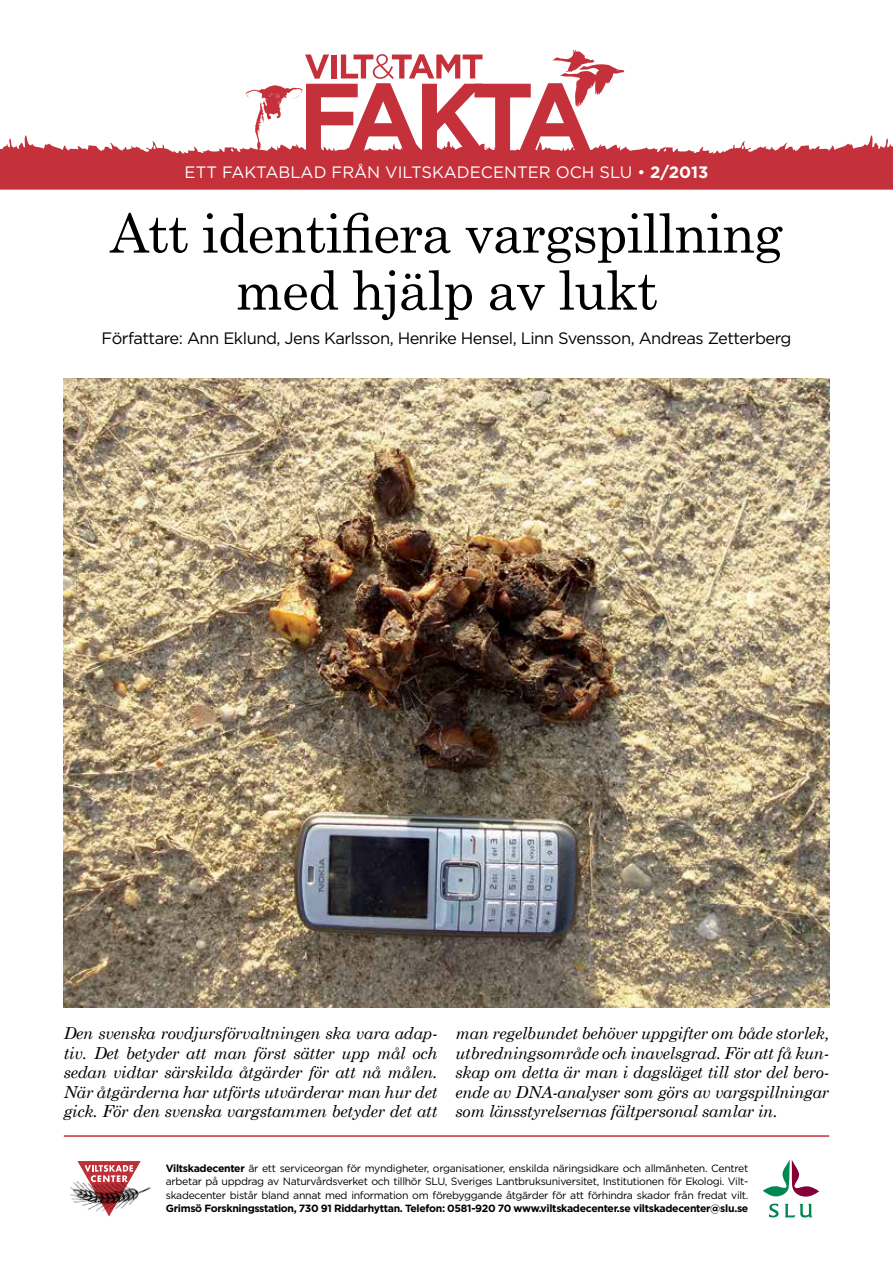
<style>
.page{position:relative;width:893px;height:1263px;background:#fff}
.page>*{position:absolute;margin:0;border:0;box-sizing:border-box;transform-origin:0 0}
.t1{font:54px/57px "Century Schoolbook";letter-spacing:-.02em;color:#000;text-align:center}
.t2{font:italic 16.5px/19.5px "Century Schoolbook";letter-spacing:-.02em;color:#000;text-align:justify}
.t3{font:16.5px "Gotham";letter-spacing:-.03em;color:#000}
.t4{font:16.5px "Gotham";color:#fff}
.t5{font:10.5px/13.5px "Gotham";letter-spacing:-.03em;color:#000;text-align:justify}
.t6{font:700 10.5px "Gotham";letter-spacing:-.03em;color:#000}
.s1{font-weight:700}
</style>
<div class="page">
<svg style="left:78px;top:1161px;width:62px;height:55px"></svg>
<img style="left:70px;top:1180px;width:82px;height:33px">
<svg style="left:763px;top:1159px;width:56px;height:37px"></svg>
<svg style="left:769px;top:1203px;width:10px;height:14px"></svg>
<svg style="left:785px;top:1204px;width:27px;height:13px"></svg>
<img style="left:64px;top:378px;width:765px;height:630px">
<svg style="left:0;top:135px;width:893px;height:55px;fill:#c5313a"></svg>
<svg style="left:246px;top:50px;width:378px;height:108px"></svg>
<hr style="left:64px;top:1135px;width:765px;height:2px;background:#c5313a">
<p class="t4" style="left:185px;top:163px;width:525px">ETT FAKTABLAD FRÅN VILTSKADECENTER OCH SLU • <span class="s1">2/2013</span></p>
<h1 class="t1" style="left:110px;top:203px;width:674px">Att identifiera vargspillning med hjälp av lukt</h1>
<p class="t3" style="left:101px;top:329px;width:692px">Författare: Ann Eklund, Jens Karlsson, Henrike Hensel, Linn Svensson, Andreas Zetterberg</p>
<p class="t2" style="left:64px;top:1023px;width:375px">Den svenska rovdjursförvaltningen ska vara adap&shy;tiv. Det betyder att man först sätter upp mål och sedan vidtar särskilda åtgärder för att nå målen.<br>När åtgärderna har utförts utvärderar man hur det gick. För den svenska vargstammen betyder det att</p>
<p class="t2" style="left:455px;top:1023px;width:375px">man regelbundet behöver uppgifter om både storlek, utbredningsområde och inavelsgrad. För att få kun&shy;skap om detta är man i dagsläget till stor del bero&shy;ende av DNA-analyser som görs av vargspillningar som länsstyrelsernas fältpersonal samlar in.</p>
<p class="t5" style="left:166px;top:1161px;width:584px"><span class="s1">Viltskadecenter</span> är ett serviceorgan för myndigheter, organisationer, enskilda näringsidkare och allmänheten. Centret arbetar på uppdrag av Naturvårdsverket och tillhör SLU, Sveriges Lantbruksuniversitet, Institutionen för Ekologi. Vilt&shy;skadecenter bistår bland annat med information om förebyggande åtgärder för att förhindra skador från fredat vilt.</p>
<p class="t6" style="left:166px;top:1202px;width:584px">Grimsö Forskningsstation, 730 91 Riddarhyttan. Telefon: 0581-920 70 www.viltskadecenter.se viltskadecenter@slu.se</p>
</div>
